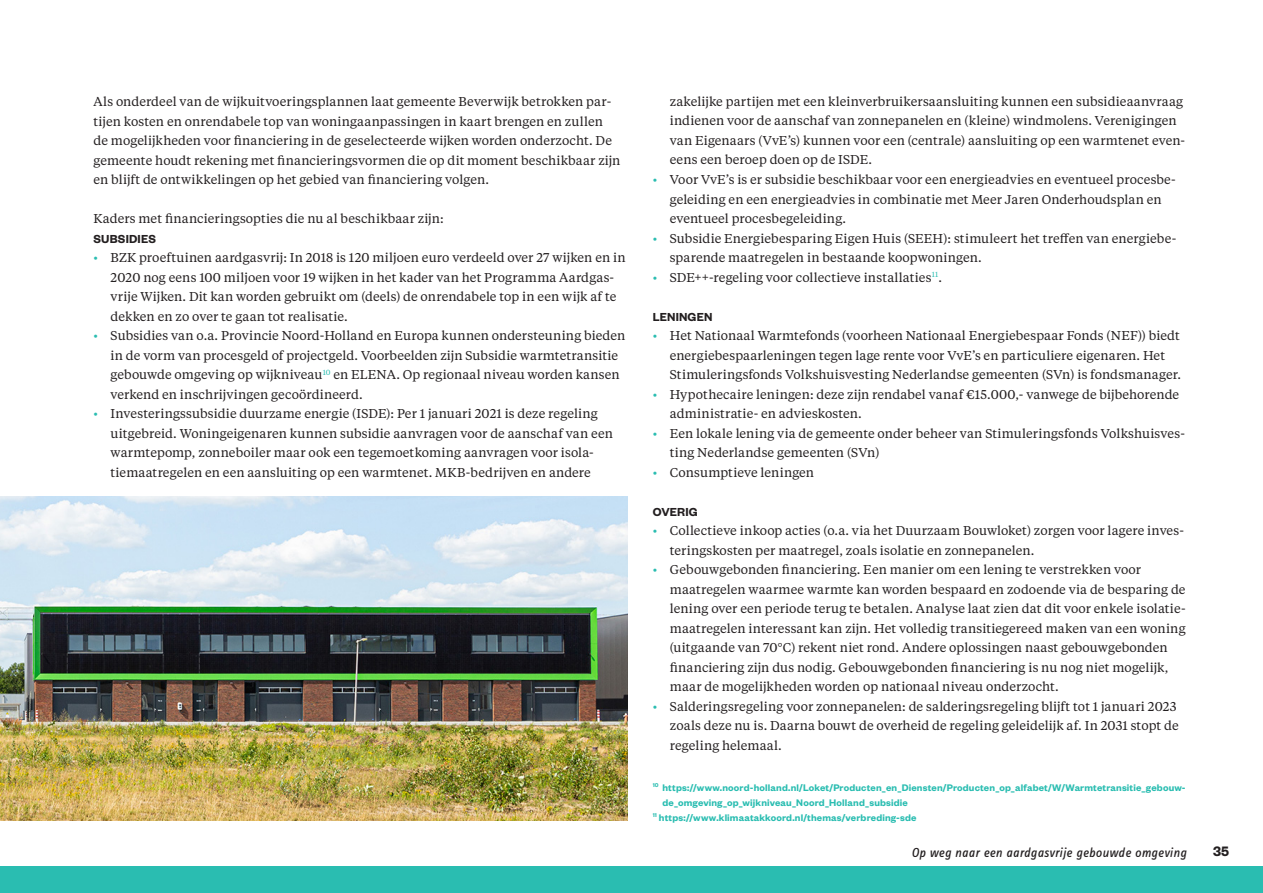
<style>
.page{position:relative;width:1263px;height:893px;background:#fff}
.page>*{position:absolute;margin:0;border:0;box-sizing:border-box;transform-origin:0 0}
.t1{font:600 15px "Founders Grotesk";color:#231f20}
.t2{font:italic 13.5px "Info Text Pro";letter-spacing:.025em;color:#231f20}
.plat{font:12.75px/19.5px "Tiempos Text";letter-spacing:.005em;color:#231f20}
.tussenkop2{font:600 12.75px "Founders Grotesk";letter-spacing:.015em;color:#231f20}
.bijschrift{font:600 10.5px/15px "Founders Grotesk";letter-spacing:.015em;color:#2abdb1}
.s1{color:#2abdb1}
</style>
<div class="page">
<div style="left:0;top:867px;width:1263px;height:26px;background:#2abdb1"></div>
<img style="left:0;top:496px;width:627px;height:325px">
<p class="plat" style="left:94px;top:91px;width:528px">Als onderdeel van de wijkuitvoeringsplannen laat gemeente Beverwijk betrokken par&shy;tijen kosten en onrendabele top van woningaanpassingen in kaart brengen en zullen de mogelijkheden voor financiering in de geselecteerde wijken worden onderzocht. De gemeente houdt rekening met financieringsvormen die op dit moment beschikbaar zijn en blijft de ontwikkelingen op het gebied van financiering volgen.</p>
<p class="plat" style="left:94px;top:208px;width:352px">Kaders met financieringsopties die nu al beschikbaar zijn:</p>
<p class="tussenkop2" style="left:94px;top:230px;width:64px">SUBSIDIES</p>
<p class="plat" style="left:111px;top:247px;width:516px;text-indent:-17px"><span class="s1">•</span> BZK proeftuinen aardgasvrij: In 2018 is 120 miljoen euro verdeeld over 27 wijken en in 2020 nog eens 100 miljoen voor 19 wijken in het kader van het Programma Aardgas&shy;vrije Wijken. Dit kan worden gebruikt om (deels) de onrendabele top in een wijk af te dekken en zo over te gaan tot realisatie.</p>
<p class="plat" style="left:111px;top:325px;width:516px;text-indent:-17px"><span class="s1">•</span> Subsidies van o.a. Provincie Noord-Holland en Europa kunnen ondersteuning bieden in de vorm van procesgeld of projectgeld. Voorbeelden zijn Subsidie warmtetransitie gebouwde omgeving op wijkniveau<sup>10</sup> en ELENA. Op regionaal niveau worden kansen verkend en inschrijvingen gecoördineerd.</p>
<p class="plat" style="left:111px;top:403px;width:504px;text-indent:-17px"><span class="s1">•</span> Investeringssubsidie duurzame energie (ISDE): Per 1 januari 2021 is deze regeling uitgebreid. Woningeigenaren kunnen subsidie aanvragen voor de aanschaf van een warmtepomp, zonneboiler maar ook een tegemoetkoming aanvragen voor isola&shy;tiemaatregelen en een aansluiting op een warmtenet. MKB-bedrijven en andere</p>
<p class="plat" style="left:670px;top:91px;width:517px">zakelijke partijen met een kleinverbruikersaansluiting kunnen een subsidieaanvraag indienen voor de aanschaf van zonnepanelen en (kleine) windmolens. Verenigingen van Eigenaars (VvE’s) kunnen voor een (centrale) aansluiting op een warmtenet even&shy;eens een beroep doen op de ISDE.</p>
<p class="plat" style="left:670px;top:169px;width:508px;text-indent:-17px"><span class="s1">•</span> Voor VvE’s is er subsidie beschikbaar voor een energieadvies en eventueel procesbe&shy;geleiding en een energieadvies in combinatie met Meer Jaren Onderhoudsplan en eventueel procesbegeleiding.</p>
<p class="plat" style="left:670px;top:228px;width:508px;text-indent:-17px"><span class="s1">•</span> Subsidie Energiebesparing Eigen Huis (SEEH): stimuleert het treffen van energiebe&shy;sparende maatregelen in bestaande koopwoningen.</p>
<p class="plat" style="left:653px;top:267px;width:291px"><span class="s1">•</span> SDE++-regeling voor collectieve installaties<sup>11</sup>.</p>
<p class="tussenkop2" style="left:653px;top:308px;width:61px">LENINGEN</p>
<p class="plat" style="left:670px;top:325px;width:513px;text-indent:-17px"><span class="s1">•</span> Het Nationaal Warmtefonds (voorheen Nationaal Energiebespaar Fonds (NEF)) biedt energiebespaarleningen tegen lage rente voor VvE’s en particuliere eigenaren. Het<br>Stimuleringsfonds Volkshuisvesting Nederlandse gemeenten (SVn) is fondsmanager.</p>
<p class="plat" style="left:670px;top:384px;width:511px;text-indent:-17px"><span class="s1">•</span> Hypothecaire leningen: deze zijn rendabel vanaf €15.000,- vanwege de bijbehorende administratie- en advieskosten.</p>
<p class="plat" style="left:670px;top:423px;width:517px;text-indent:-17px"><span class="s1">•</span> Een lokale lening via de gemeente onder beheer van Stimuleringsfonds Volkshuisves&shy;ting Nederlandse gemeenten (SVn)</p>
<p class="plat" style="left:653px;top:462px;width:163px"><span class="s1">•</span> Consumptieve leningen</p>
<p class="tussenkop2" style="left:653px;top:503px;width:46px">OVERIG</p>
<p class="plat" style="left:670px;top:520px;width:516px;text-indent:-17px"><span class="s1">•</span> Collectieve inkoop acties (o.a. via het Duurzaam Bouwloket) zorgen voor lagere inves&shy;teringskosten per maatregel, zoals isolatie en zonnepanelen.</p>
<p class="plat" style="left:670px;top:559px;width:517px;text-indent:-17px"><span class="s1">•</span> Gebouwgebonden financiering. Een manier om een lening te verstrekken voor maatregelen waarmee warmte kan worden bespaard en zodoende via de besparing de lening over een periode terug te betalen. Analyse laat zien dat dit voor enkele isolatie&shy;maatregelen interessant kan zijn. Het volledig transitiegereed maken van een woning (uitgaande van 70°C) rekent niet rond. Andere oplossingen naast gebouwgebonden financiering zijn dus nodig. Gebouwgebonden financiering is nu nog niet mogelijk, maar de mogelijkheden worden op nationaal niveau onderzocht.</p>
<p class="plat" style="left:670px;top:696px;width:510px;text-indent:-17px"><span class="s1">•</span> Salderingsregeling voor zonnepanelen: de salderingsregeling blijft tot 1 januari 2023 zoals deze nu is. Daarna bouwt de overheid de regeling geleidelijk af. In 2031 stopt de regeling helemaal.</p>
<p class="bijschrift" style="left:662px;top:779px;width:525px;text-indent:-10px"><sup>10</sup> https://www.noord-holland.nl/Loket/Producten_en_Diensten/Producten_op_alfabet/W/Warmtetransitie_gebouw&shy;de_omgeving_op_wijkniveau_Noord_Holland_subsidie</p>
<p class="bijschrift" style="left:653px;top:809px;width:265px"><sup>11</sup> https://www.klimaatakkoord.nl/themas/verbreding-sde</p>
<p class="t2" style="left:911px;top:844px;width:276px">Op weg naar een aardgasvrije gebouwde omgeving</p>
<p class="t1" style="left:1213px;top:841px;width:17px">35</p>
</div>
